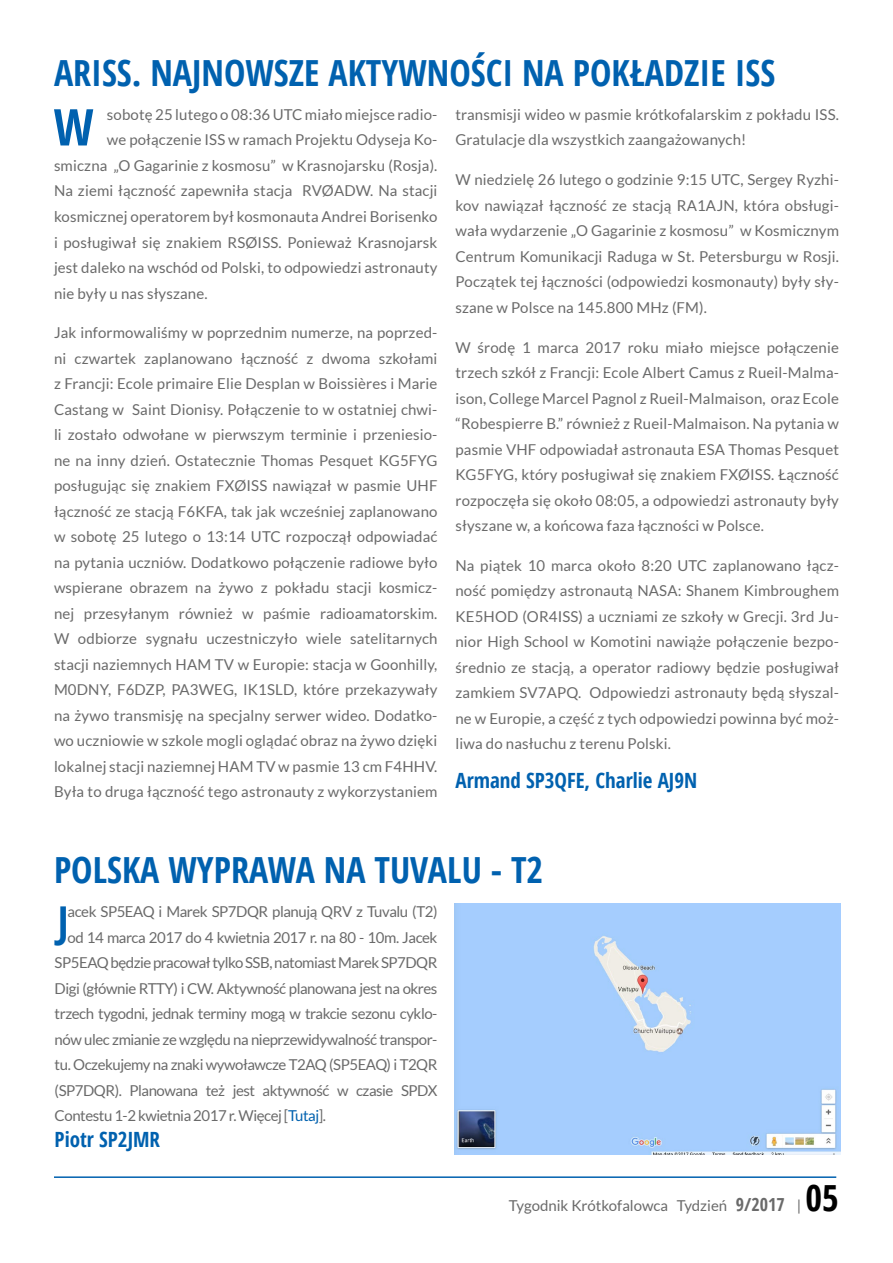
<style>
.page{position:relative;width:893px;height:1263px;background:#fff}
.page>*{position:absolute;margin:0;border:0;box-sizing:border-box;transform-origin:0 0}
.t1{font:700 condensed 50.7px "Open Sans";color:#0061af}
.t2{font:700 condensed 42.6px "Open Sans";color:#0061af}
.t3{font:700 condensed 36px "Open Sans";color:#0061af}
.t4{font:700 condensed 36px "Open Sans";color:#000}
.t5{font:700 condensed 21px "Open Sans";color:#0061af}
.t6{font:15px/25.5px "Lato";letter-spacing:.01em;color:#6a6a6a;text-align:justify}
.t7{font:15px "Lato";letter-spacing:-.03em;color:#6a6a6a}
.s1{color:#0061af}
.s2{font-family:"Open Sans";font-weight:700;font-stretch:condensed;font-size:18px}
</style>
<div class="page">
<hr style="left:54px;top:1176px;width:782px;height:2px;background:#0061af">
<img style="left:454px;top:904px;width:386px;height:250px">
<h3 class="t3" style="left:54px;top:48px;width:723px">ARISS. NAJNOWSZE AKTYWNOŚCI NA POKŁADZIE ISS</h3>
<h1 class="t1" style="left:54px;top:92px;width:42px">W</h1>
<p class="t6" style="left:107px;top:102px;width:332px">sobotę 25 lutego o 08:36 UTC miało miejsce radio-</p>
<p class="t6" style="left:455px;top:102px;width:385px">transmisji wideo w pasmie krótkofalarskim z pokładu ISS.<br>Gratulacje dla wszystkich zaangażowanych!</p>
<p class="t6" style="left:455px;top:167px;width:385px">W niedzielę 26 lutego o godzinie 9:15 UTC, Sergey Ryzhi&shy;kov nawiązał łączność ze stacją RA1AJN, która obsługi&shy;wała wydarzenie „O Gagarinie z kosmosu” w Kosmicznym Centrum Komunikacji Raduga w St. Petersburgu w Rosji.<br>Początek tej łączności (odpowiedzi kosmonauty) były sły&shy;szane w Polsce na 145.800 MHz (FM).</p>
<p class="t6" style="left:455px;top:334px;width:385px">W środę 1 marca 2017 roku miało miejsce połączenie trzech szkół z Francji: Ecole Albert Camus z Rueil-Malma&shy;ison, College Marcel Pagnol z Rueil-Malmaison, oraz Ecole “Robespierre B.” również z Rueil-Malmaison. Na pytania w pasmie VHF odpowiadał astronauta ESA Thomas Pesquet KG5FYG, który posługiwał się znakiem FXØISS. Łączność rozpoczęła się około 08:05, a odpowiedzi astronauty były słyszane w, a końcowa faza łączności w Polsce.</p>
<p class="t6" style="left:455px;top:552px;width:385px">Na piątek 10 marca około 8:20 UTC zaplanowano łącz&shy;ność pomiędzy astronautą NASA: Shanem Kimbroughem KE5HOD (OR4ISS) a uczniami ze szkoły w Grecji. 3rd Ju&shy;nior High School w Komotini nawiąże połączenie bezpo&shy;średnio ze stacją, a operator radiowy będzie posługiwał zamkiem SV7APQ. Odpowiedzi astronauty będą słyszal&shy;ne w Europie, a część z tych odpowiedzi powinna być moż&shy;liwa do nasłuchu z terenu Polski.</p>
<h3 class="t5" style="left:455px;top:765px;width:243px">Armand SP3QFE, Charlie AJ9N</h3>
<p class="t6" style="left:107px;top:127px;width:332px">we połączenie ISS w ramach Projektu Odyseja Ko-</p>
<p class="t6" style="left:54px;top:153px;width:385px">smiczna „O Gagarinie z kosmosu” w Krasnojarsku (Rosja).</p>
<p class="t6" style="left:54px;top:178px;width:385px">Na ziemi łączność zapewniła stacja RVØADW. Na stacji</p>
<p class="t6" style="left:54px;top:204px;width:385px">kosmicznej operatorem był kosmonauta Andrei Borisenko</p>
<p class="t6" style="left:54px;top:229px;width:385px">i posługiwał się znakiem RSØISS. Ponieważ Krasnojarsk</p>
<p class="t6" style="left:54px;top:255px;width:385px">jest daleko na wschód od Polski, to odpowiedzi astronauty</p>
<p class="t6" style="left:54px;top:280px;width:155px">nie były u nas słyszane.</p>
<p class="t6" style="left:54px;top:320px;width:385px">Jak informowaliśmy w poprzednim numerze, na poprzed&shy;ni czwartek zaplanowano łączność z dwoma szkołami z Francji: Ecole primaire Elie Desplan w Boissières i Marie Castang w Saint Dionisy. Połączenie to w ostatniej chwi&shy;li zostało odwołane w pierwszym terminie i przeniesio&shy;ne na inny dzień. Ostatecznie Thomas Pesquet KG5FYG posługując się znakiem FXØISS nawiązał w pasmie UHF łączność ze stacją F6KFA, tak jak wcześniej zaplanowano w sobotę 25 lutego o 13:14 UTC rozpoczął odpowiadać na pytania uczniów. Dodatkowo połączenie radiowe było wspierane obrazem na żywo z pokładu stacji kosmicz&shy;nej przesyłanym również w paśmie radioamatorskim.<br>W odbiorze sygnału uczestniczyło wiele satelitarnych stacji naziemnych HAM TV w Europie: stacja w Goonhilly, M0DNY, F6DZP, PA3WEG, IK1SLD, które przekazywały na żywo transmisję na specjalny serwer wideo. Dodatko&shy;wo uczniowie w szkole mogli oglądać obraz na żywo dzięki lokalnej stacji naziemnej HAM TV w pasmie 13 cm F4HHV.<br>Była to druga łączność tego astronauty z wykorzystaniem</p>
<h3 class="t3" style="left:54px;top:845px;width:491px">POLSKA WYPRAWA NA TUVALU - T2</h3>
<h2 class="t2" style="left:58px;top:891px;width:13px">J</h2>
<p class="t7" style="left:68px;top:903px;width:371px">acek SP5EAQ i Marek SP7DQR planują QRV z Tuvalu (T2)</p>
<p class="t7" style="left:68px;top:929px;width:371px">od 14 marca 2017 do 4 kwietnia 2017 r. na 80 - 10m. Jacek</p>
<p class="t7" style="left:55px;top:954px;width:384px">SP5EAQ będzie pracował tylko SSB, natomiast Marek SP7DQR</p>
<p class="t7" style="left:55px;top:980px;width:384px">Digi (głównie RTTY) i CW. Aktywność planowana jest na okres</p>
<p class="t7" style="left:55px;top:1005px;width:384px">trzech tygodni, jednak terminy mogą w trakcie sezonu cyklo-</p>
<p class="t7" style="left:55px;top:1031px;width:384px">nów ulec zmianie ze względu na nieprzewidywalność transpor-</p>
<p class="t7" style="left:55px;top:1056px;width:384px">tu. Oczekujemy na znaki wywoławcze T2AQ (SP5EAQ) i T2QR</p>
<p class="t7" style="left:55px;top:1082px;width:384px">(SP7DQR). Planowana też jest aktywność w czasie SPDX</p>
<p class="t7" style="left:55px;top:1107px;width:273px">Contestu 1-2 kwietnia 2017 r. Więcej [<span class="s1">Tutaj</span>].</p>
<h3 class="t5" style="left:55px;top:1124px;width:107px">Piotr SP2JMR</h3>
<h3 class="t4" style="left:806px;top:1173px;width:35px">05</h3>
<p class="t6" style="left:509px;top:1193px;width:294px">Tygodnik Krótkofalowca Tydzień <span class="s2">9/2017</span> |</p>
</div>
